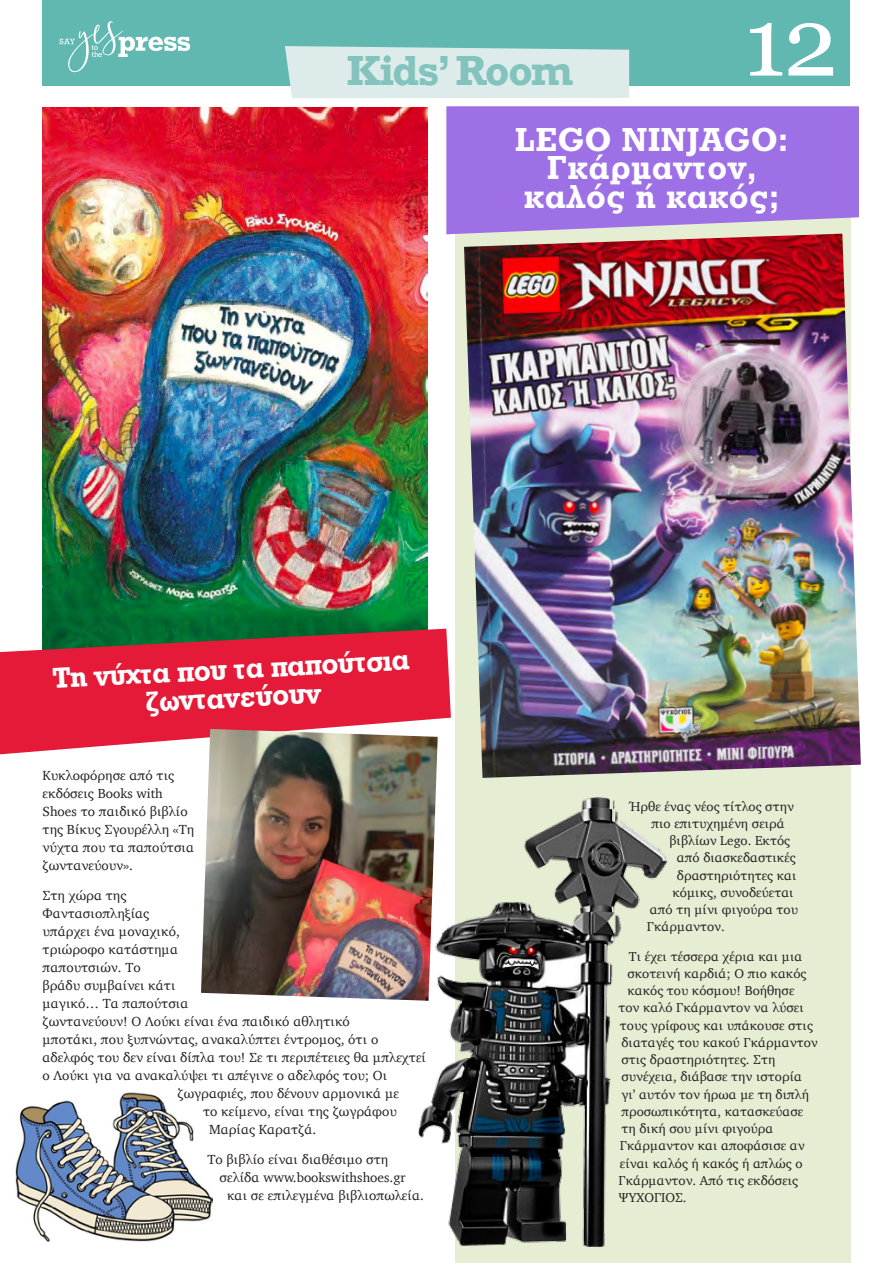
<style>
.page{position:relative;width:893px;height:1263px;background:#fff}
.page>*{position:absolute;margin:0;border:0;box-sizing:border-box;transform-origin:0 0}
.t1{font:97.5px "Georgia";color:#fff}
.t2{font:700 39.6px "Rockwell";letter-spacing:-.03em;color:#82c3bd}
.t3{font:34.5px/28.5px "UB Rockwell Bold";letter-spacing:.035em;color:#fff;text-align:center}
.t4{font:30px/28.5px "UB Rockwell Bold";color:#fff;text-align:center}
.t5{font:13.5px/18px "Charter";color:#231f20}
.t6{font:13.2px "Charter";color:#231f20}
</style>
<div class="page">
<div style="left:43px;top:0;width:807px;height:85px;background:#61b8b0"></div>
<svg style="left:60px;top:21px;width:130px;height:51px"></svg>
<img style="left:16px;top:1092px;width:197px;height:150px">
<img style="left:43px;top:108px;width:384px;height:521px">
<div style="left:455px;top:106px;width:395px;height:1157px;background:#e5edd3"></div>
<svg style="left:446px;top:106px;width:413px;height:128px;fill:#9e70e6"></svg>
<svg style="left:0;top:629px;width:451px;height:125px;fill:#e51a38"></svg>
<div style="left:285px;top:46px;width:344px;height:52px;background:#ddecea"></div>
<img style="left:201px;top:729px;width:237px;height:272px">
<img style="left:464px;top:234px;width:397px;height:544px">
<img style="left:418px;top:798px;width:249px;height:449px">
<h2 class="t2" style="left:347px;top:45px;width:228px">Kids’ Room</h2>
<h1 class="t1" style="left:744px;top:-29px;width:95px">12</h1>
<h3 class="t3" style="left:515px;top:125px;width:274px">LEGO NINJAGO:<br>Γκάρμαντον, καλός ή κακός;</h3>
<h3 class="t4" style="left:52px;top:664px;width:359px;rotate:-3deg">Τη νύχτα που τα παπούτσια ζωντανεύουν</h3>
<p class="t5" style="left:43px;top:766px;width:153px">Κυκλοφόρησε από τις εκδόσεις Books with<br>Shoes το παιδικό βιβλίο της Βίκυς Σγουρέλλη «Τη νύχτα που τα παπούτσια ζωντανεύουν».</p>
<p class="t5" style="left:43px;top:886px;width:85px">Στη χώρα της</p>
<p class="t5" style="left:43px;top:904px;width:108px">Φαντασιοπληξίας</p>
<p class="t5" style="left:43px;top:922px;width:139px">υπάρχει ένα μοναχικό,</p>
<p class="t5" style="left:43px;top:940px;width:137px">τριώροφο κατάστημα</p>
<p class="t5" style="left:43px;top:958px;width:100px">παπουτσιών. Το</p>
<p class="t5" style="left:43px;top:976px;width:135px">βράδυ συμβαίνει κάτι</p>
<p class="t5" style="left:43px;top:994px;width:147px">μαγικό… Τα παπούτσια</p>
<p class="t5" style="left:43px;top:1012px;width:309px">ζωντανεύουν! Ο Λούκι είναι ένα παιδικό αθλητικό</p>
<p class="t5" style="left:43px;top:1030px;width:337px">μποτάκι, που ξυπνώντας, ανακαλύπτει έντρομος, ότι ο</p>
<p class="t5" style="left:43px;top:1048px;width:385px">αδελφός του δεν είναι δίπλα του! Σε τι περιπέτειες θα μπλεχτεί</p>
<p class="t5" style="left:43px;top:1066px;width:346px">ο Λούκι για να ανακαλύψει τι απέγινε ο αδελφός του; Οι</p>
<p class="t5" style="left:178px;top:1084px;width:223px">ζωγραφιές, που δένουν αρμονικά με</p>
<p class="t5" style="left:203px;top:1102px;width:195px">το κείμενο, είναι της ζωγράφου</p>
<p class="t5" style="left:209px;top:1120px;width:109px">Μαρίας Καρατζά.</p>
<p class="t5" style="left:208px;top:1150px;width:182px">Το βιβλίο είναι διαθέσιμο στη</p>
<p class="t5" style="left:220px;top:1168px;width:188px">σελίδα www.bookswithshoes.gr</p>
<p class="t5" style="left:227px;top:1186px;width:198px">και σε επιλεγμένα βιβλιοπωλεία.</p>
<p class="t6" style="left:629px;top:795px;width:166px">Ήρθε ένας νέος τίτλος στην</p>
<p class="t6" style="left:651px;top:812px;width:135px">πιο επιτυχημένη σειρά</p>
<p class="t6" style="left:669px;top:829px;width:122px">βιβλίων Lego. Εκτός</p>
<p class="t6" style="left:677px;top:846px;width:120px">από διασκεδαστικές</p>
<p class="t6" style="left:677px;top:864px;width:121px">δραστηριότητες και</p>
<p class="t6" style="left:672px;top:881px;width:123px">κόμικς, συνοδεύεται</p>
<p class="t6" style="left:650px;top:898px;width:149px">από τη μίνι φιγούρα του</p>
<p class="t6" style="left:647px;top:915px;width:79px">Γκάρμαντον.</p>
<p class="t6" style="left:629px;top:945px;width:175px">Τι έχει τέσσερα χέρια και μια</p>
<p class="t6" style="left:627px;top:962px;width:180px">σκοτεινή καρδιά; Ο πιο κακός</p>
<p class="t6" style="left:627px;top:979px;width:168px">κακός του κόσμου! Βοήθησε</p>
<p class="t6" style="left:618px;top:996px;width:187px">τον καλό Γκάρμαντον να λύσει</p>
<p class="t6" style="left:620px;top:1014px;width:194px">τους γρίφους και υπάκουσε στις</p>
<p class="t6" style="left:621px;top:1031px;width:198px">διαταγές του κακού Γκάρμαντον</p>
<p class="t6" style="left:621px;top:1048px;width:155px">στις δραστηριότητες. Στη</p>
<p class="t6" style="left:621px;top:1065px;width:182px">συνέχεια, διάβασε την ιστορία</p>
<p class="t6" style="left:621px;top:1083px;width:189px">γι’ αυτόν τον ήρωα με τη διπλή</p>
<p class="t6" style="left:621px;top:1100px;width:183px">προσωπικότητα, κατασκεύασε</p>
<p class="t6" style="left:621px;top:1117px;width:153px">τη δική σου μίνι φιγούρα</p>
<p class="t6" style="left:620px;top:1134px;width:186px">Γκάρμαντον και αποφάσισε αν</p>
<p class="t6" style="left:620px;top:1152px;width:184px">είναι καλός ή κακός ή απλώς ο</p>
<p class="t6" style="left:618px;top:1169px;width:181px">Γκάρμαντον. Από τις εκδόσεις</p>
<p class="t6" style="left:618px;top:1186px;width:70px">ΨΥΧΟΓΙΟΣ.</p>
</div>
